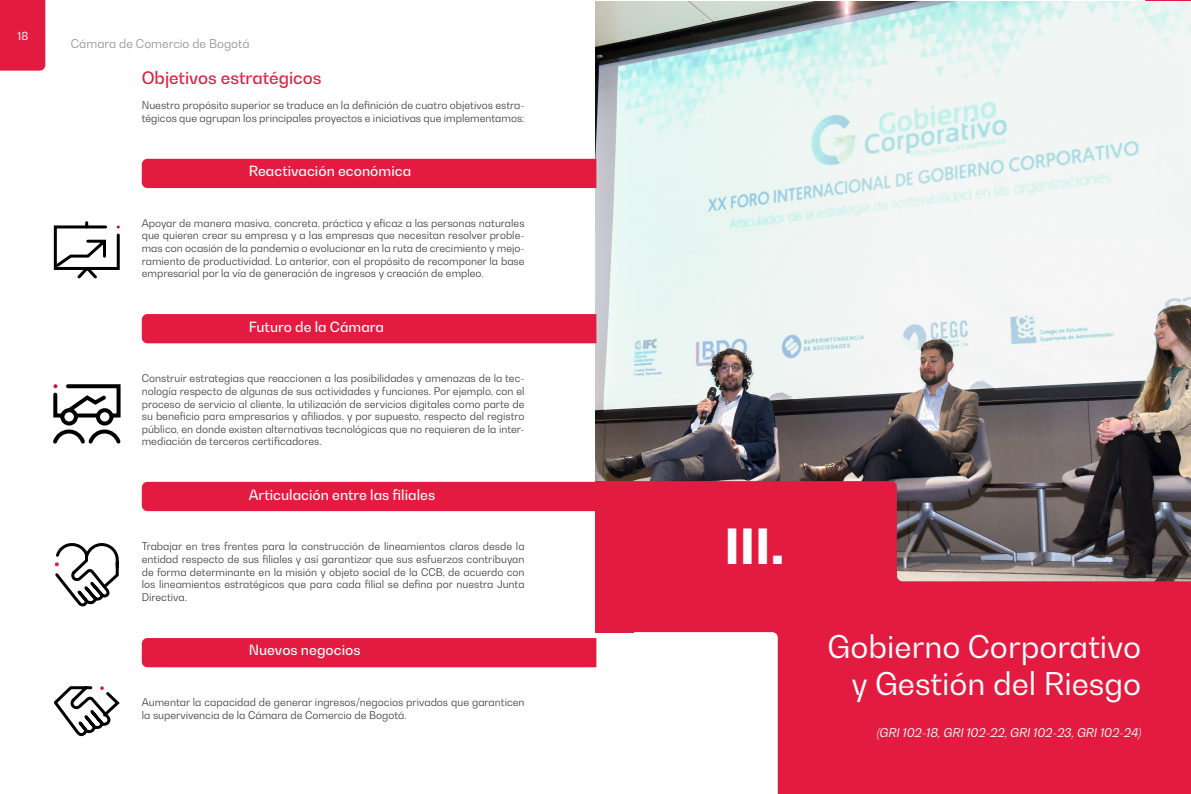
<style>
.page{position:relative;width:1191px;height:794px;background:#fff}
.page>*{position:absolute;margin:0;border:0;box-sizing:border-box;transform-origin:0 0}
.t1{font:800 48px "Bw Gradual";color:#fff}
.t2{font:31px/37.2px "Bw Gradual";color:#fff;text-align:right}
.t3{font:500 17px "Bw Gradual";color:#e31b40}
.t4{font:500 14px "Bw Gradual";color:#fff}
.t5{font:italic 12px "Bw Gradual";color:#fff}
.t6{font:300 12px "Bw Gradual";color:#808285}
.t7{font:11px "Bw Gradual";color:#fff}
.t8{font:300 10.5px/12.6px "Bw Gradual";color:#231f20;text-align:justify}
</style>
<div class="page">
<div style="left:0;top:0;width:45px;height:71px;background:#e31b40"></div>
<img style="left:595px;top:1px;width:596px;height:480px">
<div style="left:142px;top:314px;width:454px;height:29px;background:#e31b40"></div>
<div style="left:142px;top:159px;width:454px;height:29px;background:#e31b40"></div>
<div style="left:142px;top:482px;width:453px;height:29px;background:#e31b40"></div>
<div style="left:142px;top:638px;width:454px;height:29px;background:#e31b40"></div>
<svg style="left:54px;top:543px;width:65px;height:64px"></svg>
<svg style="left:53px;top:221px;width:67px;height:58px"></svg>
<svg style="left:53px;top:384px;width:68px;height:60px"></svg>
<svg style="left:53px;top:686px;width:67px;height:51px"></svg>
<svg style="left:596px;top:481px;width:595px;height:313px;fill:#e31b40"></svg>
<div style="left:595px;top:480px;width:39px;height:152px;background:#e31b40"></div>
<p class="t7" style="left:18px;top:28px;width:12px">18</p>
<p class="t6" style="left:71px;top:35px;width:180px">Cámara de Comercio de Bogotá</p>
<p class="t3" style="left:142px;top:67px;width:181px">Objetivos estratégicos</p>
<p class="t8" style="left:142px;top:99px;width:384px">Nuestro propósito superior se traduce en la definición de cuatro objetivos estra&shy;tégicos que agrupan los principales proyectos e iniciativas que implementamos:</p>
<p class="t4" style="left:249px;top:162px;width:164px">Reactivación económica</p>
<p class="t8" style="left:142px;top:216px;width:384px">Apoyar de manera masiva, concreta, práctica y eficaz a las personas naturales que quieren crear su empresa y a las empresas que necesitan resolver proble&shy;mas con ocasión de la pandemia o evolucionar en la ruta de crecimiento y mejo&shy;ramiento de productividad. Lo anterior, con el propósito de recomponer la base empresarial por la vía de generación de ingresos y creación de empleo.</p>
<p class="t4" style="left:249px;top:317px;width:137px">Futuro de la Cámara</p>
<p class="t8" style="left:142px;top:372px;width:384px">Construir estrategias que reaccionen a las posibilidades y amenazas de la tec&shy;nología respecto de algunas de sus actividades y funciones. Por ejemplo, con el proceso de servicio al cliente, la utilización de servicios digitales como parte de su beneficio para empresarios y afiliados, y por supuesto, respecto del registro público, en donde existen alternativas tecnológicas que no requieren de la inter&shy;mediación de terceros certificadores.</p>
<p class="t4" style="left:249px;top:485px;width:188px">Articulación entre las filiales</p>
<p class="t8" style="left:142px;top:540px;width:384px">Trabajar en tres frentes para la construcción de lineamientos claros desde la entidad respecto de sus filiales y así garantizar que sus esfuerzos contribuyan de forma determinante en la misión y objeto social de la CCB, de acuerdo con los lineamientos estratégicos que para cada filial se defina por nuestra Junta Directiva.</p>
<p class="t4" style="left:249px;top:641px;width:113px">Nuevos negocios</p>
<p class="t8" style="left:142px;top:695px;width:384px;line-height:13.2px">Aumentar la capacidad de generar ingresos/negocios privados que garanticen la supervivencia de la Cámara de Comercio de Bogotá.</p>
<p class="t1" style="left:724px;top:514px;width:61px">III.</p>
<p class="t2" style="left:827px;top:627px;width:315px">Gobierno Corporativo y Gestión del Riesgo</p>
<p class="t5" style="left:876px;top:724px;width:266px">(GRI 102-18, GRI 102-22, GRI 102-23, GRI 102-24)</p>
</div>
